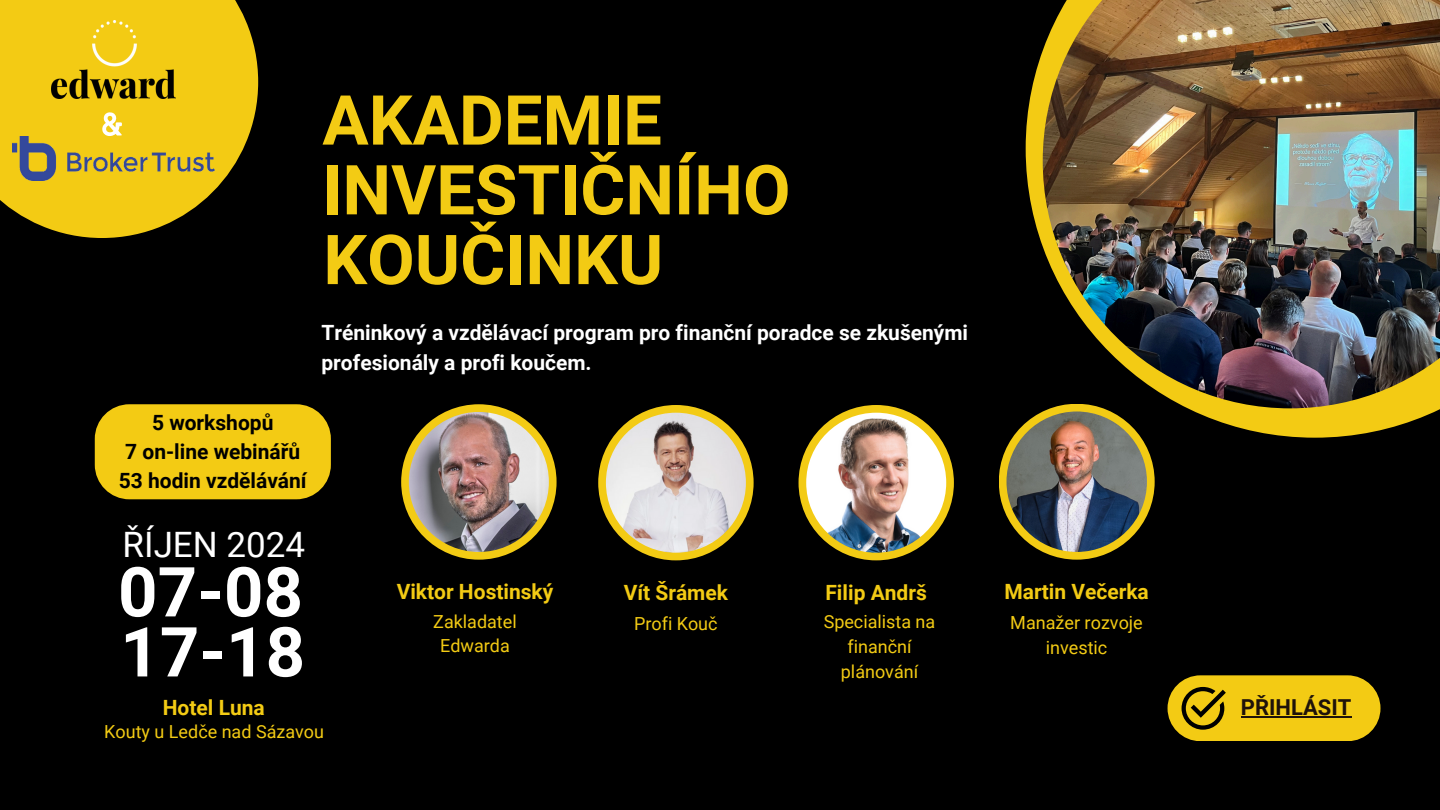
<style>
.page{position:relative;width:1440px;height:810px;background:#000}
.page>*{position:absolute;margin:0;border:0;box-sizing:border-box;transform-origin:0 0}
.t1{font:700 69px "Roboto";color:#f3cb14}
.t2{font:700 69px "Roboto";color:#fff}
.t3{font:35px "Roboto";color:#fff}
.t4{font:700 22px "Roboto";color:#1f130a}
.t5{font:700 21px/29.2px "Roboto";color:#fff}
.t6{font:700 21px "Roboto";color:#f3cb14}
.t7{font:700 21px/29.2px "Roboto";color:#000;text-align:center}
.t8{font:18px/24.8px "Roboto";color:#f3cb14;text-align:center}
</style>
<div class="page">
<svg style="left:0;top:0;width:258px;height:238px;fill:#f3cb14"></svg>
<svg style="left:1026px;top:50px;width:414px;height:388px"></svg>
<img style="left:1043px;top:0;width:397px;height:408px">
<div style="left:401px;top:404px;width:156px;height:156px;background:#f3cb14;border-radius:50%"></div>
<img style="left:409px;top:412px;width:140px;height:140px;border-radius:50%">
<img style="left:52px;top:20px;width:124px;height:78px">
<div style="left:799px;top:405px;width:155px;height:155px;background:#f3cb14;border-radius:50%"></div>
<img style="left:806px;top:413px;width:140px;height:140px;border-radius:50%">
<div style="left:598px;top:405px;width:156px;height:155px;background:#f3cb14;border-radius:50%"></div>
<img style="left:606px;top:413px;width:140px;height:140px;border-radius:50%">
<div style="left:95px;top:404px;width:236px;height:95px;background:#f3cb14;border-radius:35px"></div>
<div style="left:1168px;top:675px;width:213px;height:66px;background:#f3cb14;border-radius:33px"></div>
<hr style="left:1241px;top:716px;width:110px;height:2px;background:#1f130a">
<svg style="left:1182px;top:687px;width:44px;height:43px"></svg>
<img style="left:12px;top:136px;width:203px;height:44px">
<svg style="left:102px;top:112px;width:20px;height:24px"></svg>
<div style="left:999px;top:404px;width:156px;height:156px;background:#f3cb14;border-radius:50%"></div>
<img style="left:1007px;top:411px;width:140px;height:141px;border-radius:50%">
<p class="t1" style="left:322px;top:81px;width:341px">AKADEMIE</p>
<h4 class="t1" style="left:322px;top:150px;width:470px">INVESTIČNÍHO</h4>
<h1 class="t1" style="left:323px;top:220px;width:341px">KOUČINKU</h1>
<p class="t5" style="left:322px;top:319px;width:648px">Tréninkový a vzdělávací program pro finanční poradce se zkušenými profesionály a profi koučem.</p>
<p class="t7" style="left:119px;top:408px;width:189px">5 workshopů<br>7 on-line webinářů<br>53 hodin vzdělávání</p>
<h4 class="t3" style="left:123px;top:524px;width:184px">ŘÍJEN 2024</h4>
<h4 class="t2" style="left:118px;top:552px;width:187px">07-08</h4>
<h4 class="t6" style="left:624px;top:580px;width:106px">Vít Šrámek</h4>
<p class="t6" style="left:397px;top:579px;width:158px">Viktor Hostinský</p>
<h3 class="t6" style="left:1004px;top:579px;width:146px">Martin Večerka</h3>
<h1 class="t6" style="left:826px;top:580px;width:103px">Filip Andrš</h1>
<h2 class="t8" style="left:433px;top:609px;width:85px">Zakladatel<br>Edwarda</h2>
<h1 class="t8" style="left:824px;top:610px;width:113px">Specialista na finanční plánování</h1>
<p class="t2" style="left:120px;top:612px;width:186px">17-18</p>
<p class="t8" style="left:1010px;top:611px;width:134px">Manažer rozvoje investic</p>
<p class="t8" style="left:634px;top:612px;width:85px">Profi Kouč</p>
<p class="t6" style="left:163px;top:696px;width:104px">Hotel Luna</p>
<h1 class="t8" style="left:104px;top:719px;width:221px">Kouty u Ledče nad Sázavou</h1>
<p class="t4" style="left:1241px;top:694px;width:112px">PŘIHLÁSIT</p>
</div>
